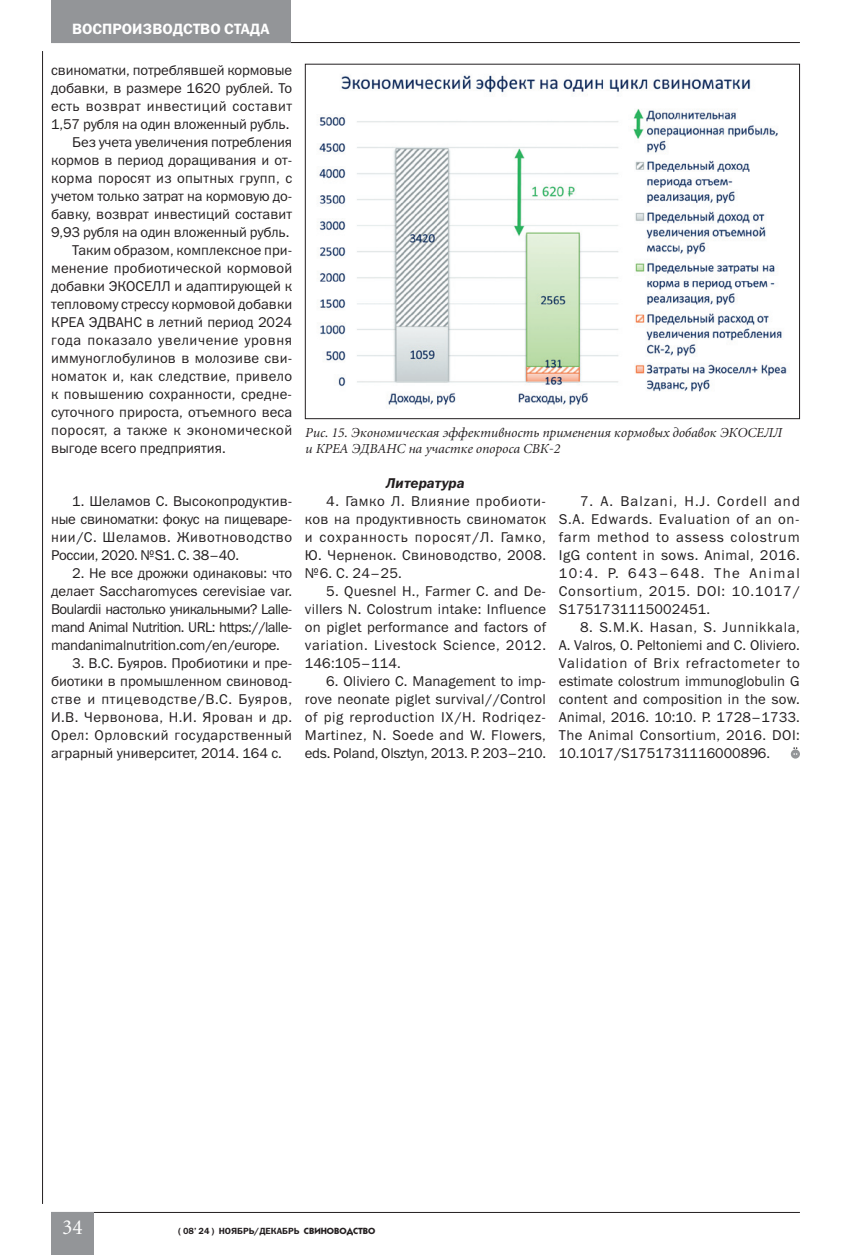
<style>
.page{position:relative;width:851px;height:1255px;background:#fff}
.page>*{position:absolute;margin:0;border:0;box-sizing:border-box;transform-origin:0 0}
.t1{font:21px "Miniature";color:#fff}
.t2{font:15px "Franklin Gothic Demi C";color:#fff}
.t3{font:14.25px/18px "Franklin Gothic Book C";letter-spacing:.005em;color:#231f20;text-align:justify}
.t4{font:14.25px "Franklin Gothic Book C";letter-spacing:.035em;color:#231f20}
.t5{font:14.25px "Franklin Gothic Book C";letter-spacing:.025em;color:#231f20}
.t6{font:14.25px "Franklin Gothic Book C";letter-spacing:.04em;color:#231f20}
.t7{font:italic 14.25px "Franklin Gothic Demi C";color:#231f20}
.t8{font:italic 13.5px/16.2px "Miniature";color:#231f20}
.t9{font:9px "Franklin Gothic Demi C";color:#231f20}
.s1{font-family:"Kabel C";font-weight:700}
</style>
<div class="page">
<hr style="left:42px;top:51px;width:1px;height:1152px;background:#231f20">
<hr style="left:51px;top:42px;width:748px;height:1px;background:#231f20">
<hr style="left:51px;top:1211px;width:748px;height:1px;background:#231f20">
<div style="left:51px;top:0;width:239px;height:42px;background:#939598"></div>
<div style="left:51px;top:1212px;width:43px;height:42px;background:#939598"></div>
<svg style="left:790px;top:749px;width:9px;height:9px"></svg>
<svg style="left:793px;top:747px;width:4px;height:7px"></svg>
<img style="left:319px;top:75px;width:468px;height:331px">
<p class="t2" style="left:72px;top:21px;width:199px">ВОСПРОИЗВОДСТВО СТАДА</p>
<p class="t3" style="left:51px;top:61px;width:242px">свиноматки, потреблявшей кормовые</p>
<p class="t3" style="left:51px;top:79px;width:243px">добавки, в размере 1620 рублей. То</p>
<p class="t4" style="left:51px;top:98px;width:242px">есть возврат инвестиций составит</p>
<p class="t3" style="left:51px;top:115px;width:240px">1,57 рубля на один вложенный рубль.</p>
<p class="t3" style="left:72px;top:133px;width:221px">Без учета увеличения потребления</p>
<p class="t3" style="left:51px;top:151px;width:242px">кормов в период доращивания и от-</p>
<p class="t3" style="left:51px;top:169px;width:242px">корма поросят из опытных групп, с</p>
<p class="t3" style="left:51px;top:187px;width:242px">учетом только затрат на кормовую до-</p>
<p class="t3" style="left:51px;top:205px;width:242px">бавку, возврат инвестиций составит</p>
<p class="t3" style="left:51px;top:223px;width:240px">9,93 рубля на один вложенный рубль.</p>
<p class="t3" style="left:72px;top:241px;width:221px">Таким образом, комплексное при-</p>
<p class="t3" style="left:51px;top:259px;width:243px">менение пробиотической кормовой</p>
<p class="t3" style="left:51px;top:277px;width:242px">добавки ЭКОСЕЛЛ и адаптирующей к</p>
<p class="t3" style="left:51px;top:295px;width:242px">тепловому стрессу кормовой добавки</p>
<p class="t3" style="left:51px;top:313px;width:242px">КРЕА ЭДВАНС в летний период 2024</p>
<p class="t6" style="left:51px;top:332px;width:243px">года показало увеличение уровня</p>
<p class="t3" style="left:51px;top:349px;width:243px">иммуноглобулинов в молозиве сви-</p>
<p class="t5" style="left:51px;top:368px;width:242px">номаток и, как следствие, привело</p>
<p class="t3" style="left:51px;top:385px;width:242px">к повышению сохранности, средне-</p>
<p class="t3" style="left:51px;top:403px;width:243px">суточного прироста, отъемного веса</p>
<p class="t4" style="left:51px;top:422px;width:242px">поросят, а также к экономической</p>
<p class="t3" style="left:51px;top:439px;width:176px">выгоде всего предприятия.</p>
<p class="t3" style="left:51px;top:492px;width:242px;text-indent:21px">1. Шеламов С. Высокопродуктив&shy;ные свиноматки: фокус на пищеваре&shy;нии/С. Шеламов. Животноводство России, 2020. №S1. С. 38–40.</p>
<p class="t3" style="left:51px;top:564px;width:243px;text-indent:21px">2. Не все дрожжи одинаковы: что делает Saccharomyces cerevisiae var.<br>Boulardii настолько уникальными? Lalle&shy;mand Animal Nutrition. URL: https://lalle&shy;mandanimalnutrition.com/en/europe.</p>
<p class="t3" style="left:51px;top:654px;width:242px;text-indent:21px">3. В.С. Буяров. Пробиотики и пре&shy;биотики в промышленном свиновод&shy;стве и птицеводстве/В.С. Буяров, И.В. Червонова, Н.И. Ярован и др.<br>Орел: Орловский государственный аграрный университет, 2014. 164 с.</p>
<p class="t8" style="left:305px;top:425px;width:478px">Рис. 15. Экономическая эффективность применения кормовых добавок ЭКОСЕЛЛ и КРЕА ЭДВАНС на участке опороса СВК-2</p>
<p class="t7" style="left:386px;top:475px;width:80px">Литература</p>
<p class="t3" style="left:305px;top:492px;width:243px;text-indent:21px">4. Гамко Л. Влияние пробиоти&shy;ков на продуктивность свиноматок и сохранность поросят/Л. Гамко, Ю. Черненок. Свиноводство, 2008. №6. С. 24–25.</p>
<p class="t3" style="left:305px;top:582px;width:243px;text-indent:21px">5. Quesnel H., Farmer C. and De&shy;villers N. Colostrum intake: Influence on piglet performance and factors of variation. Livestock Science, 2012.<br>146:105–114.</p>
<p class="t3" style="left:305px;top:672px;width:242px;text-indent:21px">6. Oliviero C. Management to imp&shy;rove neonate piglet survival//Control of pig reproduction IX/H. Rodriqez-Martinez, N. Soede and W. Flowers, eds. Poland, Olsztyn, 2013. P. 203–210.</p>
<p class="t3" style="left:558px;top:492px;width:243px;text-indent:21px">7. A. Balzani, H.J. Cordell and S.A. Edwards. Evaluation of an on&shy;farm method to assess colostrum IgG content in sows. Animal, 2016.<br>10:4. P. 643–648. The Animal Consortium, 2015. DOI: 10.1017/ S1751731115002451.</p>
<p class="t3" style="left:558px;top:618px;width:242px;text-indent:21px">8. S.M.K. Hasan, S. Junnikkala, A. Valros, O. Peltoniemi and C. Oliviero.<br>Validation of Brix refractometer to estimate colostrum immunoglobulin G content and composition in the sow.<br>Animal, 2016. 10:10. P. 1728–1733.<br>The Animal Consortium, 2016. DOI:<br>10.1017/S1751731116000896.</p>
<h1 class="t1" style="left:62px;top:1216px;width:22px">34</h1>
<p class="t9" style="left:178px;top:1225px;width:199px">( 08’ 24 ) НОЯБРЬ/ДЕКАБРЬ <span class="s1">СВИНОВОДСТВО</span></p>
</div>
